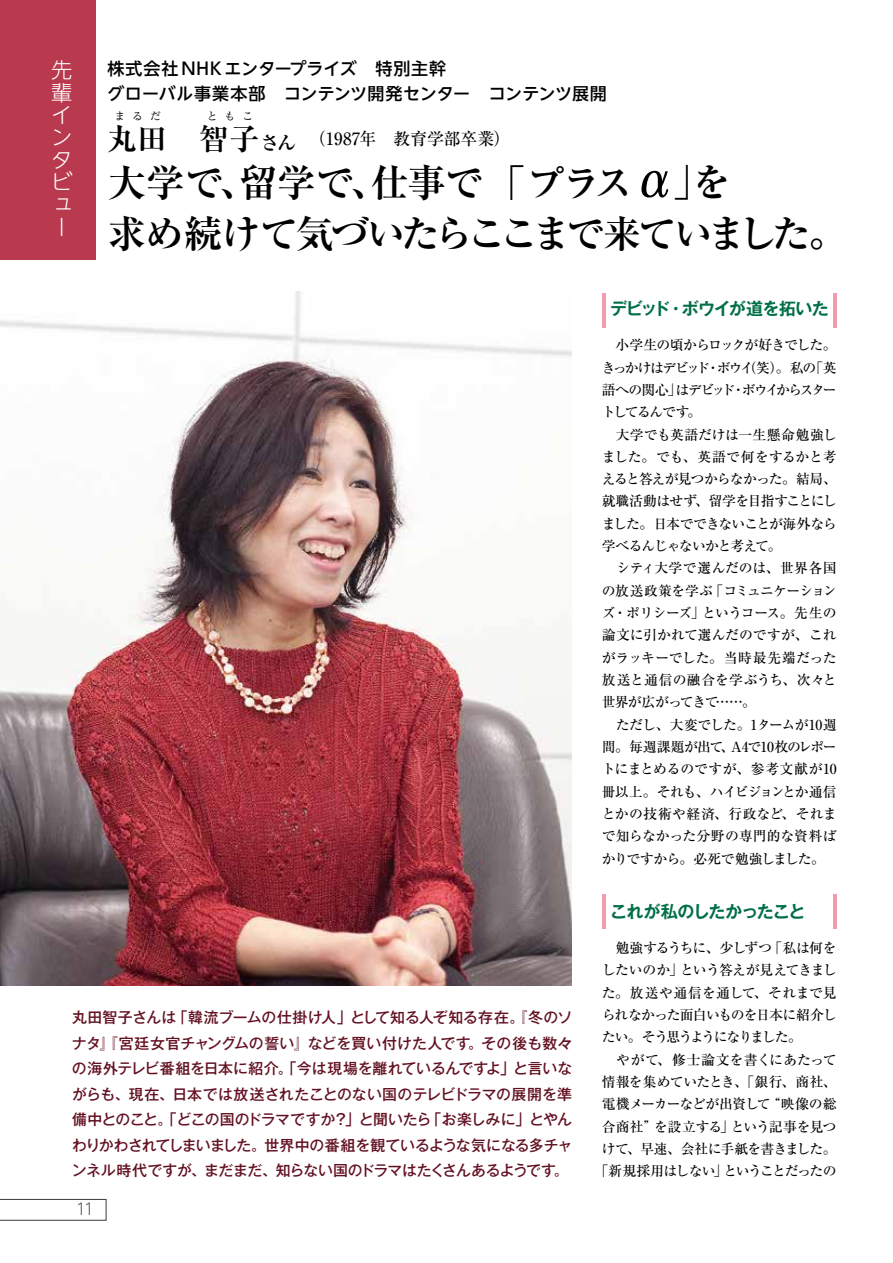
<style>
.page{position:relative;width:893px;height:1263px;background:#fff}
.page>*{position:absolute;margin:0;border:0;box-sizing:border-box;transform-origin:0 0}
.t1{font:500 51px "Koz Min Pro";color:#000}
.t2{font:700 38.25px/51px "Ryumin Pro";letter-spacing:-.065em;color:#000}
.t3{font:700 29.7px "Ryumin Pro";color:#000}
.t4{font:300 21.3px/22.4px "UD Shin Go NT Pr 6 N";color:#fff}
.t5{font:500 16.95px/25.5px "UD Shin Go NT Pr 6 N";letter-spacing:.015em;color:#000}
.t6{font:700 16.95px "Gothic MB101 Pro De";letter-spacing:-.05em;color:#006f46}
.t7{font:500 16.95px "Ryumin Pro";letter-spacing:-.015em;color:#000}
.t8{font:300 15.9px "UD Shin Go NT Pr 6 N";color:#595757}
.t9{font:500 14.85px/25.5px "Gothic MB101 Pro";letter-spacing:-.035em;color:#631121;text-align:justify}
.t10{font:500 13.8px/22.4px "Ryumin Pro";letter-spacing:-.04em;color:#000}
.t11{font:500 13.8px "Ryumin Pro";letter-spacing:-.08em;color:#000}
.t12{font:500 13.8px "Ryumin Pro";letter-spacing:-.06em;color:#000}
.t13{font:500 13.8px "Ryumin Pro";letter-spacing:-.01em;color:#000}
.t14{font:500 13.8px "Ryumin Pro";letter-spacing:.015em;color:#000}
.t15{font:500 13.8px "Ryumin Pro";letter-spacing:.02em;color:#000}
.t16{font:500 13.8px "Ryumin Pro";letter-spacing:-.125em;color:#000}
.t17{font:700 10.65px "Ryumin Pro";letter-spacing:.68em;color:#000}
.s1{font-weight:700;font-size:29.7px}
.s2{font-weight:700;font-size:19.2px}
</style>
<div class="page">
<img style="left:0;top:291px;width:572px;height:694px">
<hr style="left:602px;top:293px;width:4px;height:34px;background:#f19dae">
<hr style="left:602px;top:894px;width:4px;height:34px;background:#f19dae">
<hr style="left:833px;top:293px;width:4px;height:34px;background:#f19dae">
<hr style="left:833px;top:894px;width:4px;height:34px;background:#f19dae">
<div style="left:0;top:0;width:96px;height:259px;background:#b9394e"></div>
<svg style="left:0;top:1199px;width:106px;height:21px"></svg>
<h3 class="t4" style="left:51px;top:58px;width:23px">先輩インタビュー</h3>
<p class="t5" style="left:107px;top:55px;width:501px">株式会社 NHKエンタープライズ　特別主幹<br>グローバル事業本部　コンテンツ開発センター　コンテンツ展開</p>
<h3 class="t3" style="left:107px;top:115px;width:123px">丸田 智</h3>
<p class="t17" style="left:115px;top:107px;width:48px">まるだ</p>
<p class="t17" style="left:207px;top:107px;width:48px">ともこ</p>
<p class="t7" style="left:229px;top:125px;width:283px"><span class="s1">子</span><span class="s2">さん　</span>（1987年　教育学部卒業）</p>
<h2 class="t2" style="left:107px;top:155px;width:741px">大学で、留学で、仕事で「プラス 」を<br>求め続けて気づいたらここまで来ていました。</h2>
<h1 class="t1" style="left:629px;top:142px;width:53px">α</h1>
<p class="t9" style="left:72px;top:1003px;width:502px">丸田智子さんは「韓流ブームの仕掛け人」として知る人ぞ知る存在。『冬のソナタ』『宮廷女官チャングムの誓い』などを買い付けた人です。その後も数々の海外テレビ番組を日本に紹介。「今は現場を離れているんですよ」と言いながらも、現在、日本では放送されたことのない国のテレビドラマの展開を準備中とのこと。「どこの国のドラマですか？」と聞いたら「お楽しみに」とやんわりかわされてしまいました。世界中の番組を観ているような気になる多チャンネル時代ですが、まだまだ、知らない国のドラマはたくさんあるようです。</p>
<p class="t8" style="left:76px;top:1196px;width:20px">11</p>
<p class="t6" style="left:610px;top:294px;width:220px">デビッド・ボウイが道を拓いた</p>
<p class="t10" style="left:602px;top:333px;width:237px">　小学生の頃からロックが好きでした。きっかけはデビッド・ボウイ（笑）。私の「英語への関心」はデビッド・ボウイからスタートしてるんです。<br>　大学でも英語だけは一生懸命勉強しました。でも、英語で何をするかと考えると答えが見つからなかった。結局、就職活動はせず、留学を目指すことにしました。日本でできないことが海外なら学べるんじゃないかと考えて。<br>　シティ大学で選んだのは、世界各国の放送政策を学ぶ「コミュニケーションズ・ポリシーズ」というコース。先生の論文に引かれて選んだのですが、これがラッキーでした。当時最先端だった放送と通信の融合を学ぶうち、次々と世界が広がってきて……。<br>　ただし、大変でした。1タームが10週間。毎週課題が出て、A4で10枚のレポートにまとめるのですが、参考文献が10冊以上。それも、ハイビジョンとか通信とかの技術や経済、行政など、それまで知らなかった分野の専門的な資料ばかりですから。必死で勉強しました。</p>
<p class="t6" style="left:610px;top:897px;width:197px">これが私のしたかったこと</p>
<p class="t10" style="left:602px;top:936px;width:236px">　勉強するうちに、少しずつ「私は何を</p>
<p class="t10" style="left:602px;top:958px;width:236px">したいのか」という答えが見えてきまし</p>
<p class="t14" style="left:602px;top:982px;width:236px">た。放送や通信を通して、それまで見</p>
<p class="t12" style="left:602px;top:1004px;width:236px">られなかった面白いものを日本に紹介し</p>
<p class="t16" style="left:602px;top:1026px;width:202px">たい。そう思うようになりました。</p>
<p class="t15" style="left:602px;top:1048px;width:236px">　やがて、修士論文を書くにあたって</p>
<p class="t13" style="left:602px;top:1071px;width:236px">情報を集めていたとき、「銀行、商社、</p>
<p class="t10" style="left:602px;top:1092px;width:236px">電機メーカーなどが出資して“映像の総</p>
<p class="t10" style="left:602px;top:1114px;width:236px">合商社”を設立する」という記事を見つ</p>
<p class="t10" style="left:602px;top:1136px;width:236px">けて、早速、会社に手紙を書きました。</p>
<p class="t11" style="left:595px;top:1160px;width:243px">「新規採用はしない」ということだったの</p>
</div>
